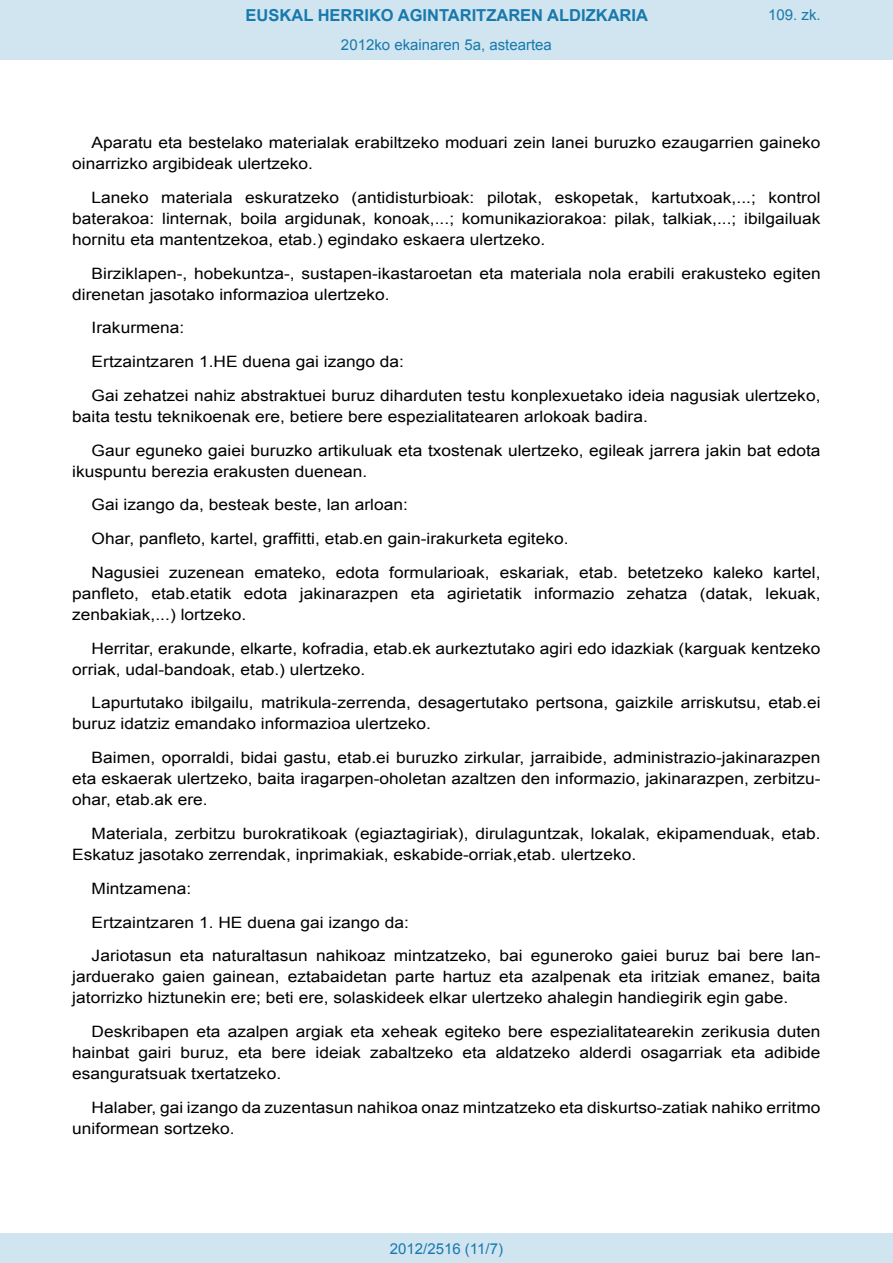
<style>
.page{position:relative;width:893px;height:1263px;background:#fff}
.page>*{position:absolute;margin:0;border:0;box-sizing:border-box;transform-origin:0 0}
.t1{font:700 16.5px "Arial";color:#1879ad}
.BOPVDetalle{font:15.6px/21px "Arial";color:#000;scale:1.11 1}
.Paginacion_Centro{font:15px "Arial";color:#1879ad}
</style>
<div class="page">
<div style="left:0;top:0;width:893px;height:60px;background:#d0e5f0"></div>
<div style="left:0;top:1233px;width:893px;height:30px;background:#d0e5f0"></div>
<p class="t1" style="left:246px;top:4px;width:404px">EUSKAL HERRIKO AGINTARITZAREN ALDIZKARIA</p>
<p class="Paginacion_Centro" style="left:341px;top:35px;width:212px">2012ko ekainaren 5a, asteartea</p>
<p class="Paginacion_Centro" style="left:768px;top:5px;width:54px">109. zk.</p>
<p class="BOPVDetalle" style="left:72px;top:132px;width:676px;text-indent:19px">Aparatu eta bestelako materialak erabiltzeko moduari zein lanei buruzko ezaugarrien gaineko oinarrizko argibideak ulertzeko.</p>
<p class="BOPVDetalle" style="left:72px;top:187px;width:676px;text-align:justify;text-indent:19px">Laneko materiala eskuratzeko (antidisturbioak: pilotak, eskopetak, kartutxoak,...; kontrol baterakoa: linternak, boila argidunak, konoak,...; komunikaziorakoa: pilak, talkiak,...; ibilgailuak hornitu eta mantentzekoa, etab.) egindako eskaera ulertzeko.</p>
<p class="BOPVDetalle" style="left:72px;top:263px;width:676px;text-indent:19px">Birziklapen-, hobekuntza-, sustapen-ikastaroetan eta materiala nola erabili erakusteko egiten direnetan jasotako informazioa ulertzeko.</p>
<p class="BOPVDetalle" style="left:92px;top:318px;width:85px">Irakurmena:</p>
<p class="BOPVDetalle" style="left:92px;top:351px;width:283px">Ertzaintzaren 1.HE duena gai izango da:</p>
<p class="BOPVDetalle" style="left:72px;top:385px;width:676px;text-indent:19px">Gai zehatzei nahiz abstraktuei buruz diharduten testu konplexuetako ideia nagusiak ulertzeko, baita testu teknikoenak ere, betiere bere espezialitatearen arlokoak badira.</p>
<p class="BOPVDetalle" style="left:72px;top:440px;width:676px;text-indent:19px">Gaur eguneko gaiei buruzko artikuluak eta txostenak ulertzeko, egileak jarrera jakin bat edota ikuspuntu berezia erakusten duenean.</p>
<p class="BOPVDetalle" style="left:92px;top:495px;width:286px">Gai izango da, besteak beste, lan arloan:</p>
<p class="BOPVDetalle" style="left:92px;top:528px;width:431px">Ohar, panfleto, kartel, graffitti, etab.en gain-irakurketa egiteko.</p>
<p class="BOPVDetalle" style="left:72px;top:562px;width:676px;text-align:justify;text-indent:19px">Nagusiei zuzenean emateko, edota formularioak, eskariak, etab. betetzeko kaleko kartel, panfleto, etab.etatik edota jakinarazpen eta agirietatik informazio zehatza (datak, lekuak, zenbakiak,...) lortzeko.</p>
<p class="BOPVDetalle" style="left:72px;top:638px;width:676px;text-indent:19px">Herritar, erakunde, elkarte, kofradia, etab.ek aurkeztutako agiri edo idazkiak (karguak kentzeko orriak, udal-bandoak, etab.) ulertzeko.</p>
<p class="BOPVDetalle" style="left:72px;top:693px;width:676px;text-indent:19px">Lapurtutako ibilgailu, matrikula-zerrenda, desagertutako pertsona, gaizkile arriskutsu, etab.ei buruz idatziz emandako informazioa ulertzeko.</p>
<p class="BOPVDetalle" style="left:72px;top:747px;width:676px;text-align:justify;text-indent:19px">Baimen, oporraldi, bidai gastu, etab.ei buruzko zirkular, jarraibide, administrazio-jakinarazpen eta eskaerak ulertzeko, baita iragarpen-oholetan azaltzen den informazio, jakinarazpen, zerbitzu&shy;ohar, etab.ak ere.</p>
<p class="BOPVDetalle" style="left:72px;top:823px;width:676px;text-indent:19px">Materiala, zerbitzu burokratikoak (egiaztagiriak), dirulaguntzak, lokalak, ekipamenduak, etab.<br>Eskatuz jasotako zerrendak, inprimakiak, eskabide-orriak,etab. ulertzeko.</p>
<p class="BOPVDetalle" style="left:92px;top:878px;width:91px">Mintzamena:</p>
<p class="BOPVDetalle" style="left:92px;top:912px;width:287px">Ertzaintzaren 1. HE duena gai izango da:</p>
<p class="BOPVDetalle" style="left:72px;top:945px;width:676px;text-align:justify;text-indent:19px">Jariotasun eta naturaltasun nahikoaz mintzatzeko, bai eguneroko gaiei buruz bai bere lan&shy;jarduerako gaien gainean, eztabaidetan parte hartuz eta azalpenak eta iritziak emanez, baita jatorrizko hiztunekin ere; beti ere, solaskideek elkar ulertzeko ahalegin handiegirik egin gabe.</p>
<p class="BOPVDetalle" style="left:72px;top:1021px;width:676px;text-align:justify;text-indent:19px">Deskribapen eta azalpen argiak eta xeheak egiteko bere espezialitatearekin zerikusia duten hainbat gairi buruz, eta bere ideiak zabaltzeko eta aldatzeko alderdi osagarriak eta adibide esanguratsuak txertatzeko.</p>
<p class="BOPVDetalle" style="left:72px;top:1097px;width:676px;text-indent:19px">Halaber, gai izango da zuzentasun nahikoa onaz mintzatzeko eta diskurtso-zatiak nahiko erritmo uniformean sortzeko.</p>
<p class="Paginacion_Centro" style="left:390px;top:1238px;width:115px">2012/2516 (11/7)</p>
</div>
